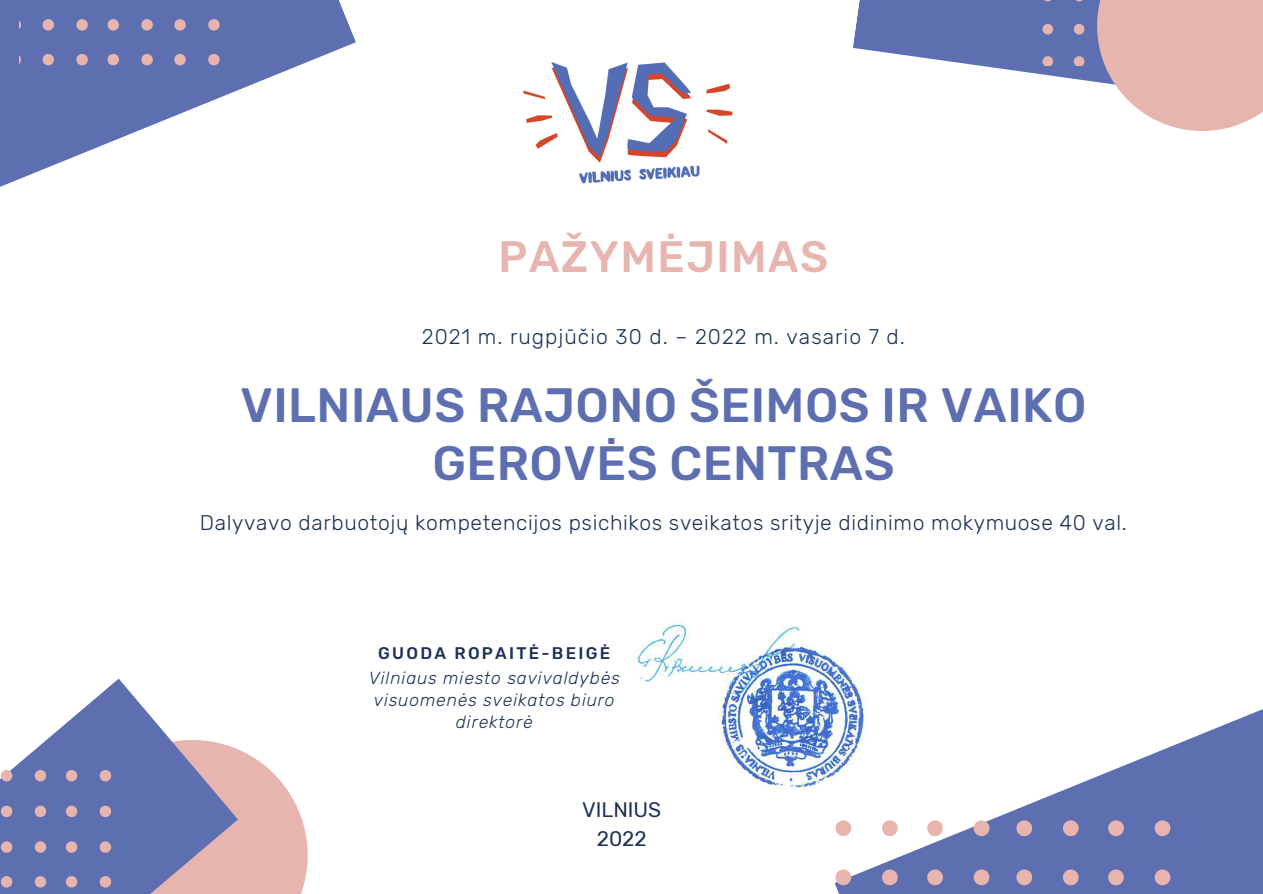
<style>
.page{position:relative;width:1263px;height:894px;background:#fff}
.page>*{position:absolute;margin:0;border:0;box-sizing:border-box;transform-origin:0 0}
.t1{font:500 48px/57.3px "Rubik";letter-spacing:.01em;color:#5d6eb1;text-align:center}
.t2{font:500 43.8px "Rubik";letter-spacing:.035em;color:#e7b4ae}
.t3{font:300 21.15px "Rubik";letter-spacing:.03em;color:#1c3055}
.t4{font:300 21.15px "Rubik";letter-spacing:.05em;color:#1c3055}
.t5{font:21px "Rubik";color:#1c3055}
.t6{font:italic 300 17.55px/21.9px "Rubik";letter-spacing:.05em;color:#1c3055;text-align:center}
.t7{font:500 16.8px "Rubik";letter-spacing:.135em;color:#1c3055}
</style>
<div class="page">
<svg style="left:0;top:0;width:356px;height:187px;fill:#5d6eb1"></svg>
<svg style="left:108px;top:19px;width:11px;height:12px"></svg>
<svg style="left:108px;top:54px;width:11px;height:11px"></svg>
<svg style="left:141px;top:19px;width:12px;height:12px"></svg>
<svg style="left:141px;top:54px;width:12px;height:11px"></svg>
<svg style="left:174px;top:19px;width:12px;height:12px"></svg>
<svg style="left:174px;top:54px;width:12px;height:11px"></svg>
<svg style="left:208px;top:19px;width:12px;height:12px"></svg>
<svg style="left:208px;top:54px;width:12px;height:11px"></svg>
<svg style="left:20px;top:19px;width:1px;height:12px"></svg>
<svg style="left:43px;top:19px;width:11px;height:12px"></svg>
<svg style="left:43px;top:54px;width:11px;height:11px"></svg>
<svg style="left:76px;top:19px;width:12px;height:12px"></svg>
<svg style="left:76px;top:54px;width:12px;height:11px"></svg>
<svg style="left:835px;top:709px;width:428px;height:184px;fill:#5d6eb1"></svg>
<svg style="left:1016px;top:820px;width:16px;height:15px"></svg>
<svg style="left:1016px;top:869px;width:16px;height:16px"></svg>
<svg style="left:1063px;top:820px;width:16px;height:15px"></svg>
<svg style="left:1063px;top:869px;width:16px;height:16px"></svg>
<svg style="left:1108px;top:820px;width:16px;height:15px"></svg>
<svg style="left:1108px;top:869px;width:16px;height:16px"></svg>
<svg style="left:1155px;top:820px;width:15px;height:15px"></svg>
<svg style="left:1155px;top:869px;width:15px;height:16px"></svg>
<svg style="left:835px;top:820px;width:16px;height:15px"></svg>
<svg style="left:835px;top:869px;width:16px;height:16px"></svg>
<svg style="left:882px;top:820px;width:16px;height:15px"></svg>
<svg style="left:882px;top:869px;width:16px;height:16px"></svg>
<svg style="left:927px;top:820px;width:16px;height:15px"></svg>
<svg style="left:927px;top:869px;width:16px;height:16px"></svg>
<svg style="left:974px;top:820px;width:15px;height:15px"></svg>
<svg style="left:974px;top:869px;width:15px;height:16px"></svg>
<svg style="left:0;top:678px;width:170px;height:215px;fill:#5d6eb1"></svg>
<svg style="left:66px;top:739px;width:242px;height:154px;background:#a095b6"></svg>
<svg style="left:1px;top:769px;width:11px;height:12px"></svg>
<svg style="left:1px;top:805px;width:11px;height:11px"></svg>
<svg style="left:1px;top:841px;width:11px;height:11px"></svg>
<svg style="left:1px;top:875px;width:11px;height:12px"></svg>
<svg style="left:35px;top:769px;width:11px;height:12px"></svg>
<svg style="left:35px;top:805px;width:11px;height:11px"></svg>
<svg style="left:35px;top:841px;width:11px;height:11px"></svg>
<svg style="left:35px;top:875px;width:11px;height:12px"></svg>
<svg style="left:853px;top:0;width:410px;height:131px"></svg>
<img style="left:523px;top:62px;width:210px;height:122px">
<img style="left:634px;top:618px;width:236px;height:180px">
<p class="t2" style="left:499px;top:231px;width:331px">PAŽYMĖJIMAS</p>
<p class="t4" style="left:422px;top:324px;width:484px">2021 m. rugpjūčio 30 d. – 2022 m. vasario 7 d.</p>
<p class="t1" style="left:240px;top:377px;width:847px">VILNIAUS RAJONO ŠEIMOS IR VAIKO<br>GEROVĖS CENTRAS</p>
<p class="t3" style="left:200px;top:510px;width:928px">Dalyvavo darbuotojų kompetencijos psichikos sveikatos srityje didinimo mokymuose 40 val.</p>
<p class="t7" style="left:378px;top:642px;width:233px">GUODA ROPAITĖ-BEIGĖ</p>
<p class="t6" style="left:369px;top:666px;width:253px">Vilniaus miesto savivaldybės visuomenės sveikatos biuro direktorė</p>
<p class="t5" style="left:582px;top:797px;width:81px">VILNIUS</p>
<p class="t5" style="left:597px;top:826px;width:52px">2022</p>
</div>
